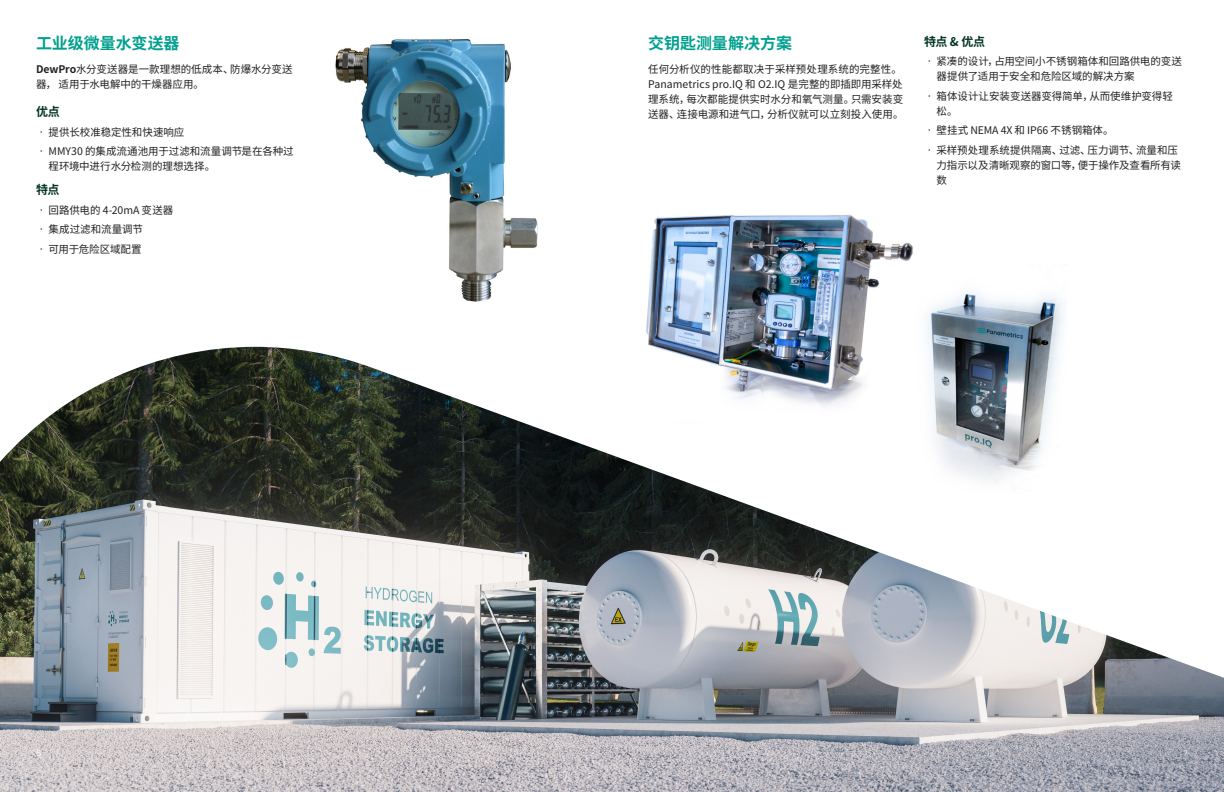
<style>
.page{position:relative;width:1224px;height:792px;background:#fff}
.page>*{position:absolute;margin:0;border:0;box-sizing:border-box;transform-origin:0 0}
.t1{font:700 16px "Noto Sans SC";color:#00a08f}
.t2{font:700 12px "Noto Sans SC";letter-spacing:-.02em;color:#003323}
.t3{font:10.5px/15px "Noto Sans SC";letter-spacing:-.005em;color:#231f20}
.t4{font:8px "Poppins";color:#fff}
.s1{font-weight:700}
</style>
<div class="page">
<img style="left:335px;top:39px;width:203px;height:263px">
<img style="left:646px;top:214px;width:267px;height:133px">
<img style="left:927px;top:264px;width:140px;height:83px">
<img style="left:0;top:347px;width:1224px;height:445px">
<p class="t1" style="left:36px;top:34px;width:145px">工业级微量水变送器</p>
<p class="t3" style="left:36px;top:62px;width:258px"><span class="s1">DewPro</span>水分变送器是一款理想的低成本、防爆水分变送器， 适用于水电解中的干燥器应用。</p>
<p class="t2" style="left:36px;top:105px;width:25px">优点</p>
<p class="t3" style="left:36px;top:125px;width:150px">• 提供长校准稳定性和快速响应</p>
<p class="t3" style="left:49px;top:144px;width:247px;text-indent:-13px">• MMY30 的集成流通池用于过滤和流量调节是在各种过程环境中进行水分检测的理想选择。</p>
<p class="t2" style="left:36px;top:183px;width:25px">特点</p>
<p class="t3" style="left:36px;top:203px;width:139px">• 回路供电的 4-20mA 变送器</p>
<p class="t3" style="left:36px;top:222px;width:109px">• 集成过滤和流量调节</p>
<p class="t3" style="left:36px;top:242px;width:107px">• 可用于危险区域配置</p>
<p class="t1" style="left:648px;top:34px;width:146px">交钥匙测量解决方案</p>
<p class="t3" style="left:648px;top:62px;width:257px">任何分析仪的性能都取决于采样预处理系统的完整性。<br>Panametrics pro.IQ 和 O2.IQ 是完整的即插即用采样处理系统，每次都能提供实时水分和氧气测量。只需安装变送器、连接电源和进气口，分析仪就可以立刻投入使用。</p>
<p class="t2" style="left:924px;top:34px;width:63px">特点 &amp; 优点</p>
<p class="t3" style="left:937px;top:54px;width:247px;text-indent:-13px">• 紧凑的设计，占用空间小不锈钢箱体和回路供电的变送器提供了适用于安全和危险区域的解决方案</p>
<p class="t3" style="left:937px;top:88px;width:238px;text-indent:-13px">• 箱体设计让安装变送器变得简单，从而使维护变得轻松。</p>
<p class="t3" style="left:924px;top:123px;width:191px">• 壁挂式 NEMA 4X 和 IP66 不锈钢箱体。</p>
<p class="t3" style="left:937px;top:142px;width:246px;text-indent:-13px">• 采样预处理系统提供隔离、过滤、压力调节、流量和压力指示以及清晰观察的窗口等，便于操作及查看所有读数</p>
<p class="t4" style="left:36px;top:749px;width:7px">6</p>
<p class="t4" style="left:1184px;top:749px;width:6px">7</p>
</div>
